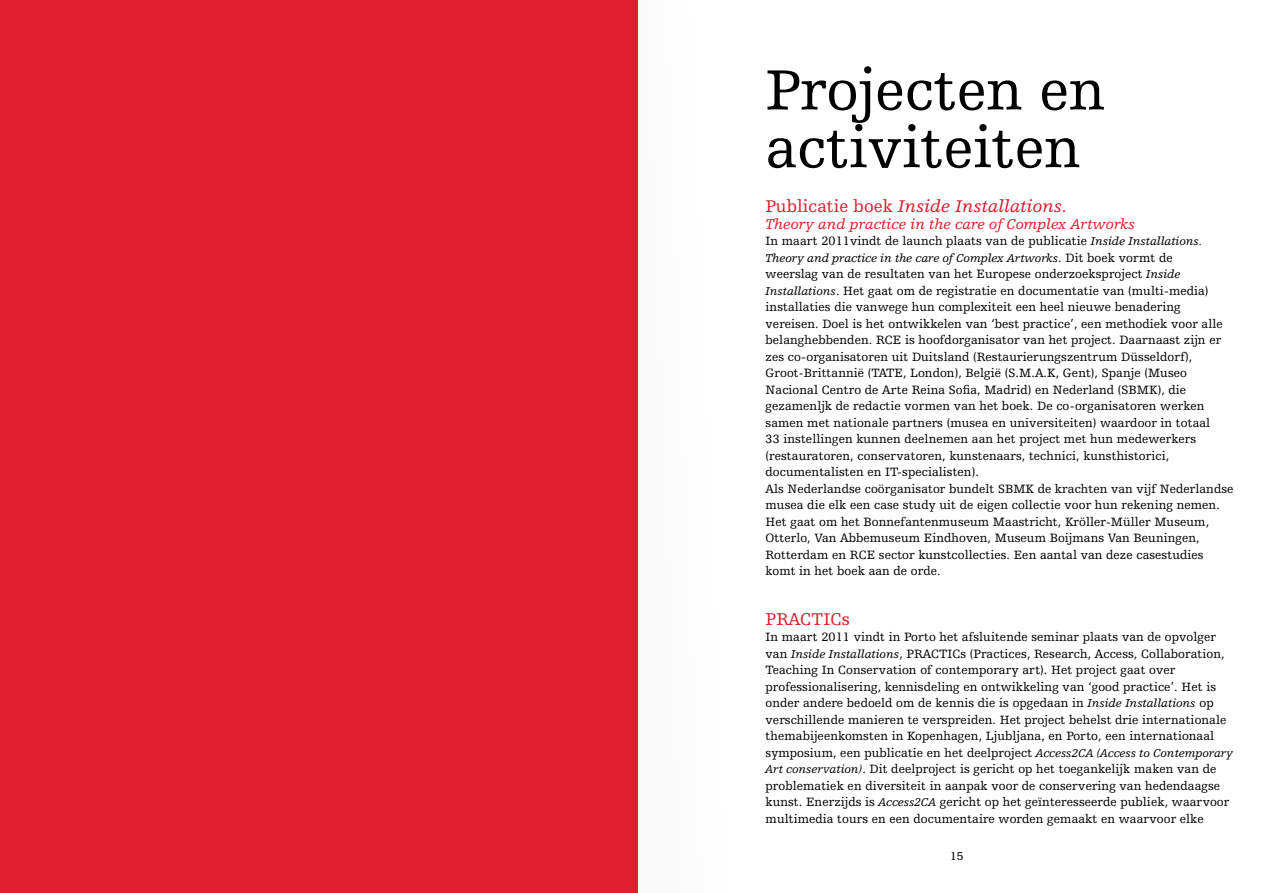
<style>
.page{position:relative;width:1276px;height:893px;background:#fff}
.page>*{position:absolute;margin:0;border:0;box-sizing:border-box;transform-origin:0 0}
.t1{font:60px/57.8px "Humanist Slabserif 712 BT";color:#000}
.t2{font:italic 18px "Humanist Slabserif 712 BT";letter-spacing:.005em;color:#e01e2f}
.t3{font:18px "Humanist Slabserif 712 BT";letter-spacing:.005em;color:#e01e2f}
.t4{font:italic 15px "Humanist Slabserif 712 BT";letter-spacing:.005em;color:#e01e2f}
.t5{font:12.75px/16.5px "Humanist Slabserif 712 BT";letter-spacing:.005em;color:#000}
.t6{font:italic 12px "Humanist Slabserif 712 BT";color:#000}
.t7{font:12px "Humanist Slabserif 712 BT";color:#000}
.s1{font-style:normal}
.s2{font-style:italic;font-size:12px}
.s3{font-style:normal;font-size:12.75px}
</style>
<div class="page">
<div style="left:0;top:0;width:638px;height:893px;background:#e01e2f"></div>
<h1 class="t1" style="left:765px;top:60px;width:341px">Projecten en activiteiten</h1>
<h2 class="t2" style="left:765px;top:195px;width:303px"><span class="s1">Publicatie boek</span> Inside Installations.</h2>
<p class="t4" style="left:765px;top:215px;width:371px">Theory and practice in the care of Complex Artworks</p>
<p class="t5" style="left:765px;top:233px;width:438px">In maart 2011vindt de launch plaats van de publicatie <span class="s2">Inside Installations.</span></p>
<p class="t6" style="left:765px;top:251px;width:408px">Theory and practice in the care of Complex Artworks<span class="s3">. Dit boek vormt de</span></p>
<p class="t5" style="left:765px;top:266px;width:469px">weerslag van de resultaten van het Europese onderzoeksproject <span class="s2">Inside Installations</span>. Het gaat om de registratie en documentatie van (multi-media) installaties die vanwege hun complexiteit een heel nieuwe benadering vereisen. Doel is het ontwikkelen van ‘best practice’, een methodiek voor alle belanghebbenden. RCE is hoofdorganisator van het project. Daarnaast zijn er zes co-organisatoren uit Duitsland (Restaurierungszentrum Düsseldorf), Groot-Brittannië (TATE, London), België (S.M.A.K, Gent), Spanje (Museo Nacional Centro de Arte Reina Sofia, Madrid) en Nederland (SBMK), die gezamenljk de redactie vormen van het boek. De co-organisatoren werken samen met nationale partners (musea en universiteiten) waardoor in totaal<br>33 instellingen kunnen deelnemen aan het project met hun medewerkers (restauratoren, conservatoren, kunstenaars, technici, kunsthistorici, documentalisten en IT-specialisten).<br>Als Nederlandse coörganisator bundelt SBMK de krachten van vijf Nederlandse musea die elk een case study uit de eigen collectie voor hun rekening nemen.<br>Het gaat om het Bonnefantenmuseum Maastricht, Kröller-Müller Museum, Otterlo, Van Abbemuseum Eindhoven, Museum Boijmans Van Beuningen, Rotterdam en RCE sector kunstcollecties. Een aantal van deze casestudies komt in het boek aan de orde.</p>
<h2 class="t3" style="left:765px;top:608px;width:86px">PRACTICs</h2>
<p class="t5" style="left:765px;top:629px;width:469px">In maart 2011 vindt in Porto het afsluitende seminar plaats van de opvolger van <span class="s2">Inside Installations</span>, PRACTICs (Practices, Research, Access, Collaboration, Teaching In Conservation of contemporary art). Het project gaat over professionalisering, kennisdeling en ontwikkeling van ‘good practice’. Het is onder andere bedoeld om de kennis die is opgedaan in <span class="s2">Inside Installations</span> op verschillende manieren te verspreiden. Het project behelst drie internationale themabijeenkomsten in Kopenhagen, Ljubljana, en Porto, een internationaal symposium, een publicatie en het deelproject <span class="s2">Access2CA (Access to Contemporary Art conservation)</span>. Dit deelproject is gericht op het toegankelijk maken van de problematiek en diversiteit in aanpak voor de conservering van hedendaagse kunst. Enerzijds is <span class="s2">Access2CA</span> gericht op het geïnteresseerde publiek, waarvoor multimedia tours en een documentaire worden gemaakt en waarvoor elke</p>
<p class="t7" style="left:950px;top:848px;width:15px">15</p>
</div>
